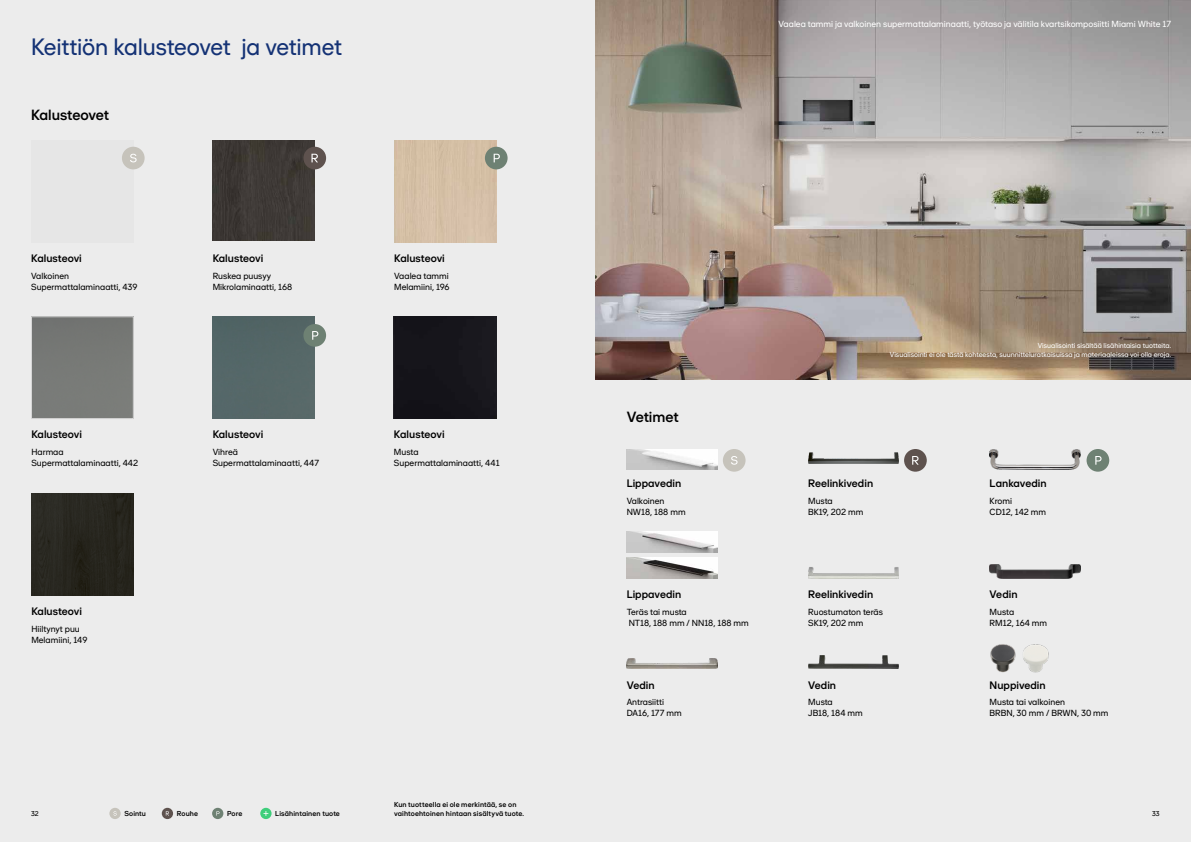
<style>
.page{position:relative;width:1191px;height:842px;background:#ececec}
.page>*{position:absolute;margin:0;border:0;box-sizing:border-box;transform-origin:0 0}
.t1{font:24px "Shape Sans";letter-spacing:-.01em;color:#143275}
.t2{font:500 15px "Shape Sans";letter-spacing:-.01em;color:#000}
.t3{font:500 11px "Shape Sans";color:#000}
.t4{font:9px/11px "Shape Sans";color:#000}
.t5{font:9px "Shape Sans";color:#fff}
.t6{font:7.3px/9.3px "Shape Sans";color:#fff;text-align:right}
.t7{font:500 7.3px "Shape Sans";letter-spacing:.015em;color:#000}
.t8{font:7px "Shape Sans Display";color:#000}
</style>
<div class="page">
<img style="left:595px;top:0;width:596px;height:380px">
<div style="left:260px;top:808px;width:11px;height:11px;background:#3ece7b;border-radius:50%"></div>
<svg style="left:263px;top:811px;width:5px;height:5px"></svg>
<div style="left:109px;top:808px;width:12px;height:11px;background:#c6c3bb;border-radius:50%"></div>
<svg style="left:113px;top:811px;width:4px;height:5px"></svg>
<svg style="left:212px;top:808px;width:11px;height:11px"></svg>
<div style="left:162px;top:808px;width:11px;height:11px;background:#5e524e;border-radius:50%"></div>
<svg style="left:166px;top:811px;width:3px;height:5px"></svg>
<img style="left:213px;top:140px;width:102px;height:100px">
<div style="left:303px;top:147px;width:23px;height:22px;background:#5e524e;border-radius:50%"></div>
<svg style="left:311px;top:154px;width:7px;height:8px"></svg>
<div style="left:122px;top:147px;width:23px;height:22px;background:#c6c3bb;border-radius:50%"></div>
<svg style="left:130px;top:154px;width:7px;height:8px"></svg>
<div style="left:394px;top:140px;width:102px;height:102px;background:#d5c0a7"></div>
<div style="left:485px;top:147px;width:22px;height:22px;background:#6e8173;border-radius:50%"></div>
<svg style="left:493px;top:154px;width:7px;height:8px"></svg>
<div style="left:213px;top:317px;width:102px;height:102px;background:#556768"></div>
<div style="left:31px;top:317px;width:102px;height:102px;border:1px solid #d6d6d6"></div>
<div style="left:394px;top:317px;width:102px;height:102px;background:#16151b"></div>
<div style="left:31px;top:494px;width:102px;height:102px;background:#28261f"></div>
<div style="left:303px;top:324px;width:23px;height:23px;background:#6e8173;border-radius:50%"></div>
<svg style="left:312px;top:331px;width:6px;height:9px"></svg>
<div style="left:904px;top:449px;width:22px;height:23px;background:#5e524e;border-radius:50%"></div>
<svg style="left:912px;top:456px;width:6px;height:9px"></svg>
<div style="left:723px;top:449px;width:22px;height:23px;background:#c6c3bb;border-radius:50%"></div>
<svg style="left:731px;top:456px;width:6px;height:9px"></svg>
<div style="left:1086px;top:449px;width:23px;height:23px;background:#6e8173;border-radius:50%"></div>
<svg style="left:1095px;top:456px;width:6px;height:9px"></svg>
<img style="left:627px;top:449px;width:90px;height:21px">
<img style="left:626px;top:531px;width:91px;height:21px">
<img style="left:626px;top:558px;width:91px;height:21px">
<img style="left:989px;top:565px;width:91px;height:14px">
<img style="left:626px;top:658px;width:91px;height:10px">
<img style="left:808px;top:655px;width:91px;height:14px">
<img style="left:990px;top:644px;width:26px;height:29px">
<img style="left:1023px;top:644px;width:26px;height:29px">
<img style="left:989px;top:450px;width:91px;height:19px">
<img style="left:808px;top:453px;width:91px;height:11px">
<img style="left:808px;top:567px;width:91px;height:12px">
<h1 class="t1" style="left:31px;top:32px;width:312px">Keittiön kalusteovet ja vetimet</h1>
<h2 class="t2" style="left:31px;top:106px;width:80px">Kalusteovet</h2>
<p class="t3" style="left:31px;top:251px;width:52px">Kalusteovi</p>
<p class="t4" style="left:31px;top:270px;width:108px">Valkoinen<br>Supermattalaminaatti, 439</p>
<p class="t3" style="left:213px;top:251px;width:52px">Kalusteovi</p>
<p class="t4" style="left:213px;top:270px;width:81px">Ruskea puusyy<br>Mikrolaminaatti, 168</p>
<p class="t3" style="left:394px;top:251px;width:52px">Kalusteovi</p>
<p class="t4" style="left:394px;top:270px;width:57px">Vaalea tammi<br>Melamiini, 196</p>
<p class="t3" style="left:31px;top:428px;width:52px">Kalusteovi</p>
<p class="t4" style="left:31px;top:446px;width:108px">Harmaa<br>Supermattalaminaatti, 442</p>
<p class="t3" style="left:213px;top:428px;width:52px">Kalusteovi</p>
<p class="t4" style="left:213px;top:446px;width:108px">Vihreä<br>Supermattalaminaatti, 447</p>
<p class="t3" style="left:394px;top:428px;width:52px">Kalusteovi</p>
<p class="t4" style="left:394px;top:446px;width:107px">Musta<br>Supermattalaminaatti, 441</p>
<p class="t3" style="left:31px;top:605px;width:52px">Kalusteovi</p>
<p class="t4" style="left:31px;top:623px;width:58px">Hiiltynyt puu<br>Melamiini, 149</p>
<p class="t7" style="left:394px;top:800px;width:124px">Kun tuotteella ei ole merkintää, se on</p>
<p class="t5" style="left:778px;top:18px;width:394px">Vaalea tammi ja valkoinen supermattalaminaatti, työtaso ja välitila kvartsikomposiitti Miami White 17</p>
<p class="t6" style="left:889px;top:340px;width:283px">Visualisointi sisältää lisähintaisia tuotteita.<br>Visualisointi ei ole tästä kohteesta, suunnitteluratkaisuissa ja materiaaleissa voi olla eroja.</p>
<h2 class="t2" style="left:626px;top:408px;width:53px">Vetimet</h2>
<p class="t3" style="left:626px;top:476px;width:56px">Lippavedin</p>
<p class="t4" style="left:626px;top:495px;width:60px">Valkoinen<br>NW18, 188 mm</p>
<p class="t3" style="left:808px;top:476px;width:67px">Reelinkivedin</p>
<p class="t4" style="left:808px;top:495px;width:57px">Musta<br>BK19, 202 mm</p>
<p class="t3" style="left:989px;top:476px;width:58px">Lankavedin</p>
<p class="t4" style="left:989px;top:495px;width:58px">Kromi<br>CD12, 142 mm</p>
<p class="t3" style="left:626px;top:588px;width:56px">Lippavedin</p>
<p class="t4" style="left:626px;top:606px;width:124px">Teräs tai musta<br>NT18, 188 mm / NN18, 188 mm</p>
<p class="t3" style="left:808px;top:588px;width:67px">Reelinkivedin</p>
<p class="t4" style="left:808px;top:606px;width:76px">Ruostumaton teräs<br>SK19, 202 mm</p>
<p class="t3" style="left:989px;top:588px;width:29px">Vedin</p>
<p class="t4" style="left:989px;top:606px;width:59px">Musta<br>RM12, 164 mm</p>
<p class="t3" style="left:626px;top:678px;width:29px">Vedin</p>
<p class="t4" style="left:626px;top:696px;width:57px">Antrasiitti<br>DA16, 177 mm</p>
<p class="t3" style="left:808px;top:678px;width:29px">Vedin</p>
<p class="t4" style="left:808px;top:696px;width:56px">Musta<br>JB18, 184 mm</p>
<p class="t3" style="left:989px;top:678px;width:58px">Nuppivedin</p>
<p class="t4" style="left:989px;top:696px;width:120px">Musta tai valkoinen<br>BRBN, 30 mm / BRWN, 30 mm</p>
<p class="t7" style="left:124px;top:809px;width:23px">Sointu</p>
<p class="t7" style="left:227px;top:809px;width:17px">Pore</p>
<p class="t7" style="left:275px;top:809px;width:66px">Lisähintainen tuote</p>
<p class="t7" style="left:177px;top:809px;width:23px">Rouhe</p>
<p class="t7" style="left:394px;top:809px;width:131px">vaihtoehtoinen hintaan sisältyvä tuote.</p>
<p class="t8" style="left:31px;top:809px;width:9px">32</p>
<p class="t8" style="left:1152px;top:809px;width:9px">33</p>
</div>
